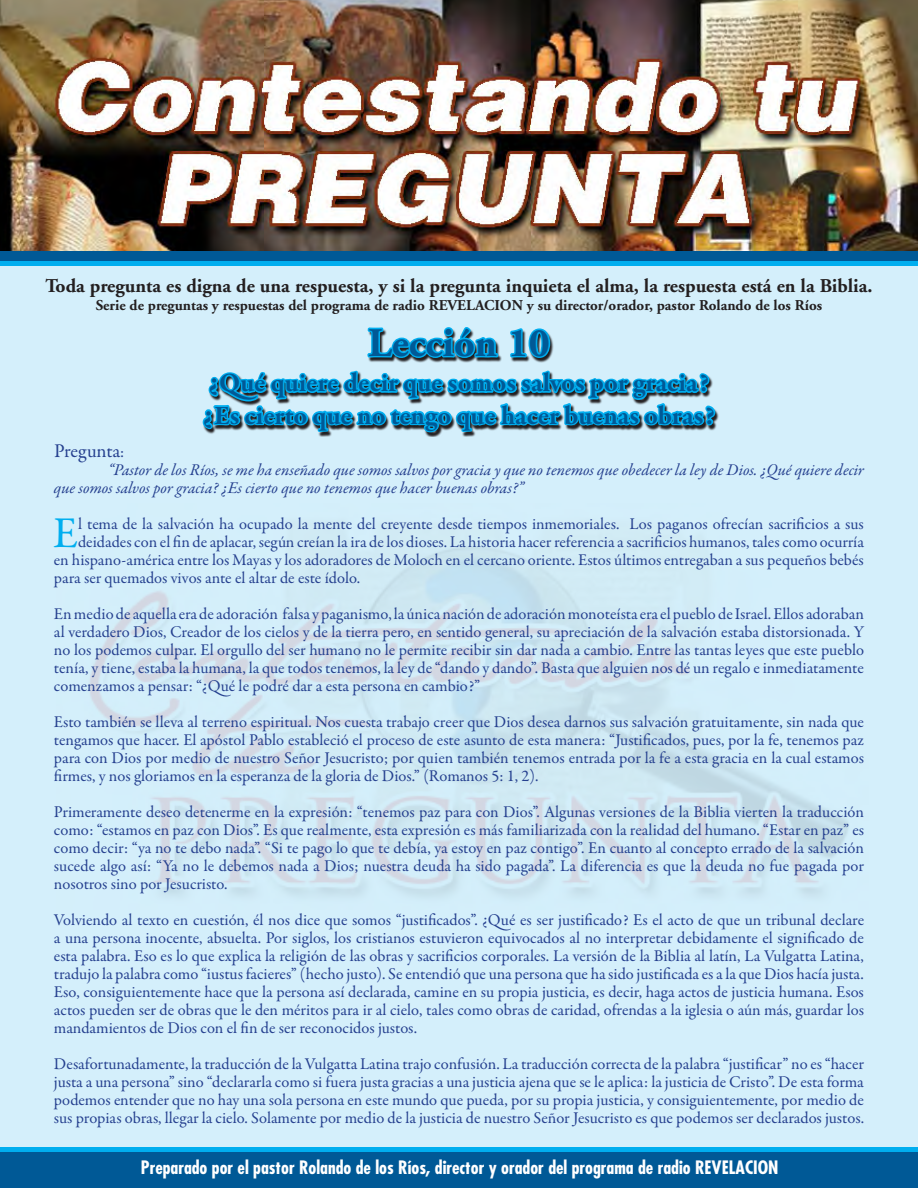
<style>
.page{position:relative;width:918px;height:1188px;background:#fff}
.page>*{position:absolute;margin:0;border:0;box-sizing:border-box;transform-origin:0 0}
.t1{font:44.25px "Garamond Premr Pro";color:#00aeef}
.t2{font:700 40.5px "Adobe Garamond";color:#005996}
.t3{font:700 27px "Garamond Premr Pro";letter-spacing:-.005em;color:#005996}
.t4{font:700 19.5px "Adobe Garamond";color:#231f20}
.t5{font:19.5px "Garamond Premr Pro";letter-spacing:-.01em;color:#25408f}
.t6{font:700 condensed 18px "Futura";color:#fff}
.t7{font:16.5px/18px "Garamond Premr Pro";color:#25408f;text-align:justify}
.t8{font:italic 16.5px/18px "Garamond Premr Pro";color:#25408f}
.t9{font:700 15px "Adobe Garamond";color:#231f20}
.s1{font-size:16.5px}
</style>
<div class="page">
<div style="left:0;top:261px;width:918px;height:920px;background:#d4effb"></div>
<img style="left:90px;top:546px;width:759px;height:350px">
<div style="left:0;top:1148px;width:918px;height:40px;background:#005996"></div>
<hr style="left:0;top:1147px;width:918px;height:4px;background:#00aeef">
<svg style="left:202px;top:327px;width:515px;height:110px"></svg>
<img style="left:0;top:0;width:918px;height:252px">
<div style="left:0;top:252px;width:918px;height:13px;background:#005996"></div>
<div style="left:0;top:261px;width:918px;height:5px;background:#00aeef"></div>
<p class="t4" style="left:45px;top:275px;width:829px">Toda pregunta es digna de una respuesta, y si la pregunta inquieta el alma, la respuesta está en la Biblia.</p>
<p class="t9" style="left:96px;top:297px;width:728px">Serie de preguntas y respuestas del programa de radio REVELACION y su director/orador, pastor Rolando de los Ríos</p>
<p class="t2" style="left:368px;top:321px;width:183px">Lección 10</p>
<p class="t3" style="left:209px;top:366px;width:502px">¿Qué quiere decir que somos salvos por gracia?</p>
<p class="t3" style="left:203px;top:399px;width:513px">¿Es cierto que no tengo que hacer buenas obras?</p>
<p class="t5" style="left:54px;top:439px;width:72px">Pregunta<span class="s1">:</span></p>
<p class="t8" style="left:54px;top:462px;width:812px;text-indent:54px">“Pastor de los Ríos, se me ha enseñado que somos salvos por gracia y que no tenemos que obedecer la ley de Dios. ¿Qué quiere decir que somos salvos por gracia? ¿Es cierto que no tenemos que hacer buenas obras?”</p>
<p class="t1" style="left:53px;top:506px;width:26px">E</p>
<p class="t7" style="left:78px;top:515px;width:787px">l tema de la salvación ha ocupado la mente del creyente desde tiempos inmemoriales. Los paganos ofrecían sacrificios a sus</p>
<p class="t7" style="left:78px;top:533px;width:787px">deidades con el fin de aplacar, según creían la ira de los dioses. La historia hacer referencia a sacrificios humanos, tales como ocurría</p>
<p class="t7" style="left:54px;top:551px;width:811px">en hispano-américa entre los Mayas y los adoradores de Moloch en el cercano oriente. Estos últimos entregaban a sus pequeños bebés</p>
<p class="t7" style="left:54px;top:569px;width:308px">para ser quemados vivos ante el altar de este ídolo.</p>
<p class="t7" style="left:54px;top:605px;width:812px">En medio de aquella era de adoración falsa y paganismo, la única nación de adoración monoteísta era el pueblo de Israel. Ellos adoraban al verdadero Dios, Creador de los cielos y de la tierra pero, en sentido general, su apreciación de la salvación estaba distorsionada. Y no los podemos culpar. El orgullo del ser humano no le permite recibir sin dar nada a cambio. Entre las tantas leyes que este pueblo tenía, y tiene, estaba la humana, la que todos tenemos, la ley de “dando y dando”. Basta que alguien nos dé un regalo e inmediatamente comenzamos a pensar: “¿Qué le podré dar a esta persona en cambio?”</p>
<p class="t7" style="left:54px;top:713px;width:812px">Esto también se lleva al terreno espiritual. Nos cuesta trabajo creer que Dios desea darnos sus salvación gratuitamente, sin nada que tengamos que hacer. El apóstol Pablo estableció el proceso de este asunto de esta manera: “Justificados, pues, por la fe, tenemos paz para con Dios por medio de nuestro Señor Jesucristo; por quien también tenemos entrada por la fe a esta gracia en la cual estamos firmes, y nos gloriamos en la esperanza de la gloria de Dios.” (Romanos 5: 1, 2).</p>
<p class="t7" style="left:54px;top:803px;width:812px">Primeramente deseo detenerme en la expresión: “tenemos paz para con Dios”. Algunas versiones de la Biblia vierten la traducción como: “estamos en paz con Dios”. Es que realmente, esta expresión es más familiarizada con la realidad del humano. “Estar en paz” es como decir: “ya no te debo nada”. “Si te pago lo que te debía, ya estoy en paz contigo”. En cuanto al concepto errado de la salvación sucede algo así: “Ya no le debemos nada a Dios; nuestra deuda ha sido pagada”. La diferencia es que la deuda no fue pagada por nosotros sino por Jesucristo.</p>
<p class="t7" style="left:54px;top:911px;width:812px">Volviendo al texto en cuestión, él nos dice que somos “justificados”. ¿Qué es ser justificado? Es el acto de que un tribunal declare a una persona inocente, absuelta. Por siglos, los cristianos estuvieron equivocados al no interpretar debidamente el significado de esta palabra. Eso es lo que explica la religión de las obras y sacrificios corporales. La versión de la Biblia al latín, La Vulgatta Latina, tradujo la palabra como “iustus facieres” (hecho justo). Se entendió que una persona que ha sido justificada es a la que Dios hacía justa.<br>Eso, consiguientemente hace que la persona así declarada, camine en su propia justicia, es decir, haga actos de justicia humana. Esos actos pueden ser de obras que le den méritos para ir al cielo, tales como obras de caridad, ofrendas a la iglesia o aún más, guardar los mandamientos de Dios con el fin de ser reconocidos justos.</p>
<p class="t7" style="left:54px;top:1055px;width:812px">Desafortunadamente, la traducción de la Vulgatta Latina trajo confusión. La traducción correcta de la palabra “justificar” no es “hacer justa a una persona” sino “declararla como si fuera justa gracias a una justicia ajena que se le aplica: la justicia de Cristo”. De esta forma podemos entender que no hay una sola persona en este mundo que pueda, por su propia justicia, y consiguientemente, por medio de sus propias obras, llegar la cielo. Solamente por medio de la justicia de nuestro Señor Jesucristo es que podemos ser declarados justos.</p>
<p class="t6" style="left:141px;top:1156px;width:639px">Preparado por el pastor Rolando de los Ríos, director y orador del programa de radio REVELACION</p>
</div>
